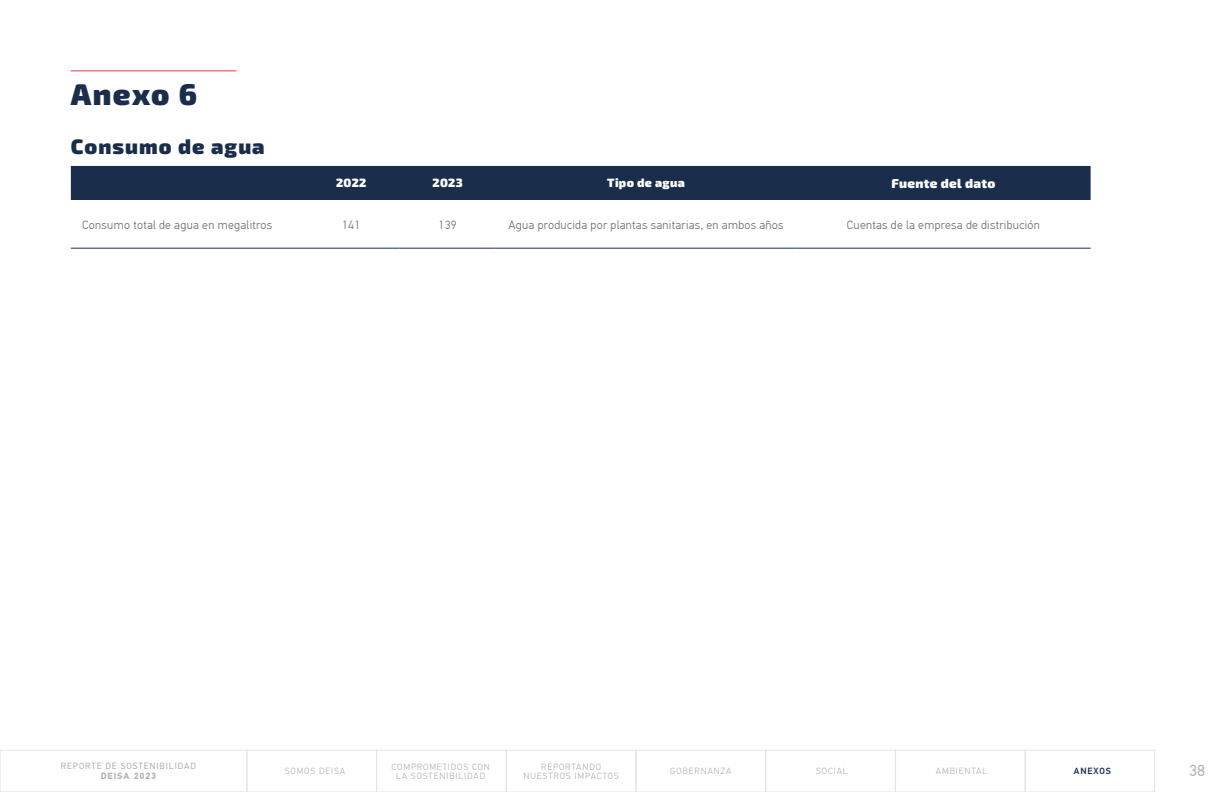
<style>
.page{position:relative;width:1224px;height:792px;background:#fff}
.page>*{position:absolute;margin:0;border:0;box-sizing:border-box;transform-origin:0 0}
.t1{font:900 30px "Exo 2";letter-spacing:.05em;color:#1a2d4b}
.t2{font:900 21px "Exo 2";letter-spacing:.05em;color:#1a2d4b}
.t3{font:16px "PF Din Text Pro";color:#b3b2b2}
.t4{font:900 13px "Exo 2";letter-spacing:.025em;color:#fff}
.t5{font:300 12px "PF Din Text Pro";letter-spacing:.025em;color:#706f6f}
.t6{font:900 12px "Exo 2";letter-spacing:.025em;color:#fff}
.t7{font:300 9px/9px "PF Din Text Pro";letter-spacing:.1em;color:#b3b2b2;text-align:center}
.t8{font:9px "PF Din Text Pro";letter-spacing:.1em;color:#b3b2b2}
.t9{font:700 9px "PF Din Text Pro";letter-spacing:.1em;color:#b3b2b2}
.t10{font:500 9px "PF Din Text Pro";letter-spacing:.1em;color:#1a2d4b}
</style>
<div class="page">
<div style="left:0;top:750px;width:247px;height:42px;border:1px solid #e3e5e6"></div>
<div style="left:247px;top:750px;width:130px;height:42px;border:1px solid #e3e5e6"></div>
<div style="left:506px;top:750px;width:130px;height:42px;border:1px solid #e3e5e6"></div>
<div style="left:636px;top:750px;width:130px;height:42px;border:1px solid #e3e5e6"></div>
<div style="left:766px;top:750px;width:129px;height:42px;border:1px solid #e3e5e6"></div>
<div style="left:895px;top:750px;width:130px;height:42px;border:1px solid #e3e5e6"></div>
<div style="left:377px;top:750px;width:129px;height:42px;border:1px solid #e3e5e6"></div>
<div style="left:1025px;top:750px;width:130px;height:42px;border:1px solid #e3e5e6"></div>
<hr style="left:71px;top:70px;width:166px;height:1px;background:#e73743">
<div style="left:71px;top:166px;width:1020px;height:34px;background:#1a2d4b"></div>
<hr style="left:71px;top:248px;width:232px;height:1px;background:#1a2d4b">
<hr style="left:303px;top:248px;width:96px;height:1px;background:#1a2d4b">
<hr style="left:399px;top:248px;width:97px;height:1px;background:#1a2d4b">
<hr style="left:496px;top:248px;width:300px;height:1px;background:#1a2d4b">
<hr style="left:796px;top:248px;width:295px;height:1px;background:#1a2d4b">
<h1 class="t1" style="left:71px;top:76px;width:128px">Anexo 6</h1>
<h2 class="t2" style="left:71px;top:134px;width:195px">Consumo de agua</h2>
<p class="t6" style="left:336px;top:176px;width:32px">2022</p>
<p class="t6" style="left:433px;top:176px;width:32px">2023</p>
<p class="t6" style="left:607px;top:176px;width:79px">Tipo de agua</p>
<p class="t4" style="left:891px;top:175px;width:105px">Fuente del dato</p>
<p class="t5" style="left:82px;top:218px;width:192px">Consumo total de agua en megalitros</p>
<p class="t5" style="left:342px;top:218px;width:20px">141</p>
<p class="t5" style="left:439px;top:218px;width:20px">139</p>
<p class="t5" style="left:508px;top:218px;width:277px">Agua producida por plantas sanitarias, en ambos años</p>
<p class="t5" style="left:847px;top:218px;width:195px">Cuentas de la empresa de distribución</p>
<p class="t8" style="left:61px;top:761px;width:137px">REPORTE DE SOSTENIBILIDAD</p>
<p class="t9" style="left:101px;top:770px;width:57px">DEISA 2023</p>
<p class="t7" style="left:392px;top:763px;width:100px">COMPROMETIDOS CON<br>LA SOSTENIBILIDAD</p>
<p class="t7" style="left:524px;top:763px;width:97px">REPORTANDO<br>NUESTROS IMPACTOS</p>
<p class="t7" style="left:670px;top:767px;width:63px">GOBERNANZA</p>
<p class="t7" style="left:816px;top:767px;width:33px">SOCIAL</p>
<p class="t7" style="left:936px;top:767px;width:53px">AMBIENTAL</p>
<p class="t7" style="left:285px;top:767px;width:62px">SOMOS DEISA</p>
<p class="t10" style="left:1074px;top:766px;width:39px">ANEXOS</p>
<h3 class="t3" style="left:1189px;top:761px;width:17px">38</h3>
</div>
